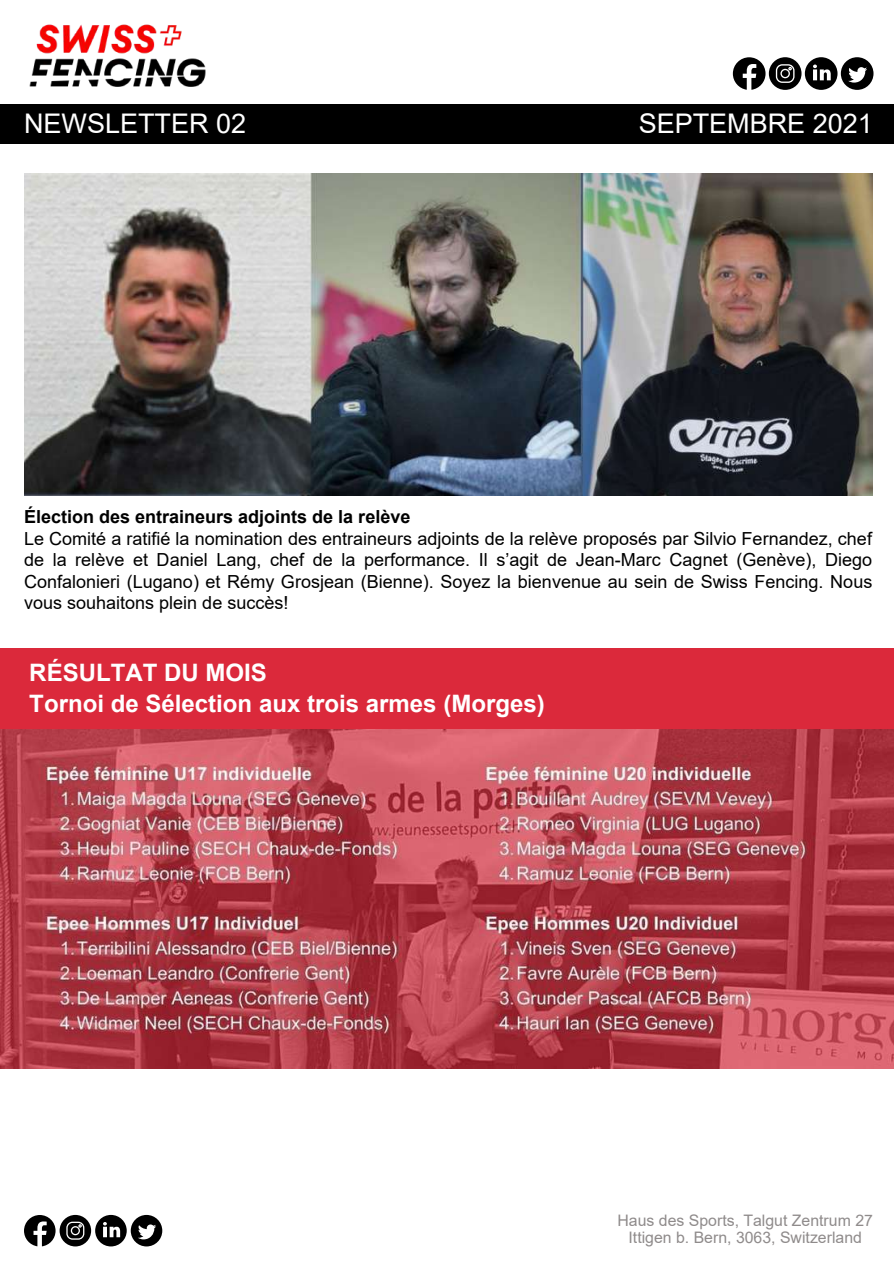
<style>
.page{position:relative;width:894px;height:1264px;background:#fff}
.page>*{position:absolute;margin:0;border:0;box-sizing:border-box;transform-origin:0 0}
.t1{font:27px "Arial";color:#fff}
.t2{font:700 24px/31.8px "Arial";color:#fff}
.t3{font:18px/21.5px "Arial";color:#000;text-align:justify}
.t4{font:700 18px "Arial";color:#000}
.t5{font:15.9px/17px "Arial";color:#8f8b8b;text-align:center}
</style>
<div class="page">
<img style="left:29px;top:24px;width:177px;height:63px">
<svg style="left:732px;top:57px;width:105px;height:33px"></svg>
<div style="left:840px;top:57px;width:33px;height:33px;background:#000;border-radius:50%"></div>
<svg style="left:848px;top:67px;width:18px;height:16px"></svg>
<div style="left:0;top:104px;width:893px;height:40px;background:#000"></div>
<svg style="left:24px;top:1214px;width:103px;height:32px"></svg>
<div style="left:131px;top:1214px;width:31px;height:32px;background:#000;border-radius:50%"></div>
<svg style="left:138px;top:1224px;width:18px;height:15px"></svg>
<img style="left:24px;top:173px;width:848px;height:322px">
<div style="left:0;top:648px;width:893px;height:85px;background:#db293b"></div>
<img style="left:0;top:729px;width:893px;height:339px">
<h1 class="t1" style="left:24px;top:109px;width:224px">NEWSLETTER 02</h1>
<h1 class="t1" style="left:638px;top:109px;width:236px">SEPTEMBRE 2021</h1>
<p class="t4" style="left:24px;top:507px;width:388px">Élection des entraineurs adjoints de la relève</p>
<p class="t3" style="left:24px;top:528px;width:849px">Le Comité a ratifié la nomination des entraineurs adjoints de la relève proposés par Silvio Fernandez, chef de la relève et Daniel Lang, chef de la performance. Il s’agit de Jean-Marc Cagnet (Genève), Diego Confalonieri (Lugano) et Rémy Grosjean (Bienne). Soyez la bienvenue au sein de Swiss Fencing. Nous vous souhaitons plein de succès!</p>
<h2 class="t2" style="left:29px;top:656px;width:517px">RÉSULTAT DU MOIS<br>Tornoi de Sélection aux trois armes (Morges)</h2>
<p class="t5" style="left:617px;top:1211px;width:257px">Haus des Sports, Talgut Zentrum 27<br>Ittigen b. Bern, 3063, Switzerland</p>
</div>
